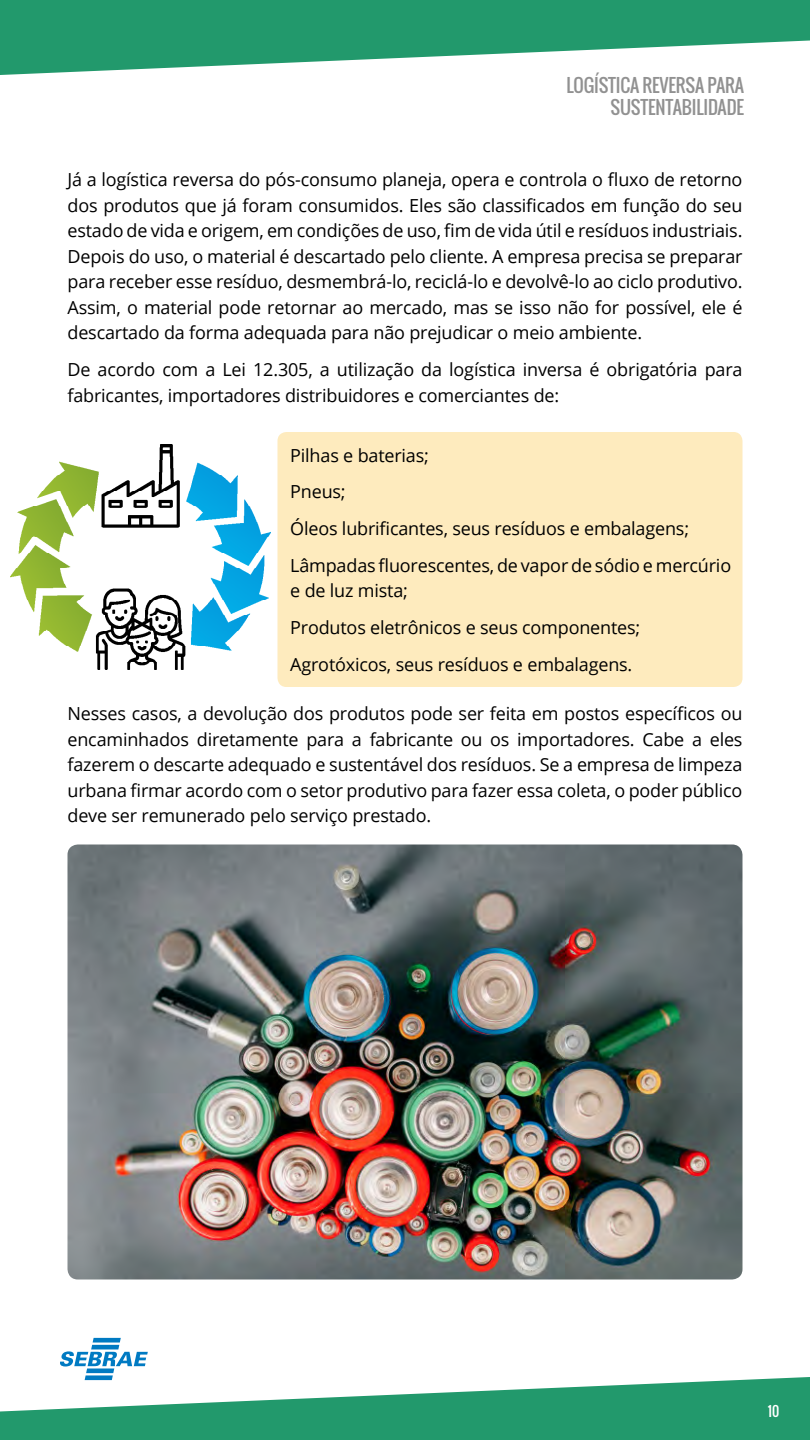
<style>
.page{position:relative;width:810px;height:1440px;background:#fff}
.page>*{position:absolute;margin:0;border:0;box-sizing:border-box;transform-origin:0 0}
.t1{font:18px/25.5px "Open Sans";letter-spacing:-.01em;color:#000}
.t2{font:18px/22.5px "Oswald";letter-spacing:-.01em;color:#919191;text-align:right}
.t3{font:13.5px "Oswald";color:#fff}
</style>
<div class="page">
<div style="left:278px;top:432px;width:465px;height:255px;background:#feebbe;border-radius:9px"></div>
<img style="left:68px;top:844px;width:674px;height:436px">
<img style="left:11px;top:444px;width:260px;height:226px">
<svg style="left:0;top:0;width:810px;height:75px;fill:#22996c"></svg>
<svg style="left:0;top:1377px;width:810px;height:63px;fill:#22996c"></svg>
<svg style="left:60px;top:1338px;width:88px;height:42px"></svg>
<p class="t2" style="left:567px;top:74px;width:179px">LOGÍSTICA REVERSA PARA<br>SUSTENTABILIDADE</p>
<p class="t1" style="left:68px;top:167px;width:677px;text-align:justify">Já a logística reversa do pós-consumo planeja, opera e controla o fluxo de retorno dos produtos que já foram consumidos. Eles são classificados em função do seu estado de vida e origem, em condições de uso, fim de vida útil e resíduos industriais.<br>Depois do uso, o material é descartado pelo cliente. A empresa precisa se preparar para receber esse resíduo, desmembrá-lo, reciclá-lo e devolvê-lo ao ciclo produtivo.<br>Assim, o material pode retornar ao mercado, mas se isso não for possível, ele é descartado da forma adequada para não prejudicar o meio ambiente.</p>
<p class="t1" style="left:68px;top:356px;width:677px">De acordo com a Lei 12.305, a utilização da logística inversa é obrigatória para fabricantes, importadores distribuidores e comerciantes de:</p>
<p class="t1" style="left:290px;top:436px;width:442px;line-height:36.8px">Pilhas e baterias;<br>Pneus;<br>Óleos lubrificantes, seus resíduos e embalagens;<br>Lâmpadas fluorescentes, de vapor de sódio e mercúrio</p>
<p class="t1" style="left:290px;top:572px;width:352px;line-height:36.8px">e de luz mista;<br>Produtos eletrônicos e seus componentes;<br>Agrotóxicos, seus resíduos e embalagens.</p>
<p class="t1" style="left:68px;top:701px;width:677px;text-align:justify">Nesses casos, a devolução dos produtos pode ser feita em postos específicos ou encaminhados diretamente para a fabricante ou os importadores. Cabe a eles fazerem o descarte adequado e sustentável dos resíduos. Se a empresa de limpeza urbana firmar acordo com o setor produtivo para fazer essa coleta, o poder público deve ser remunerado pelo serviço prestado.</p>
<p class="t3" style="left:768px;top:1401px;width:13px">10</p>
</div>
